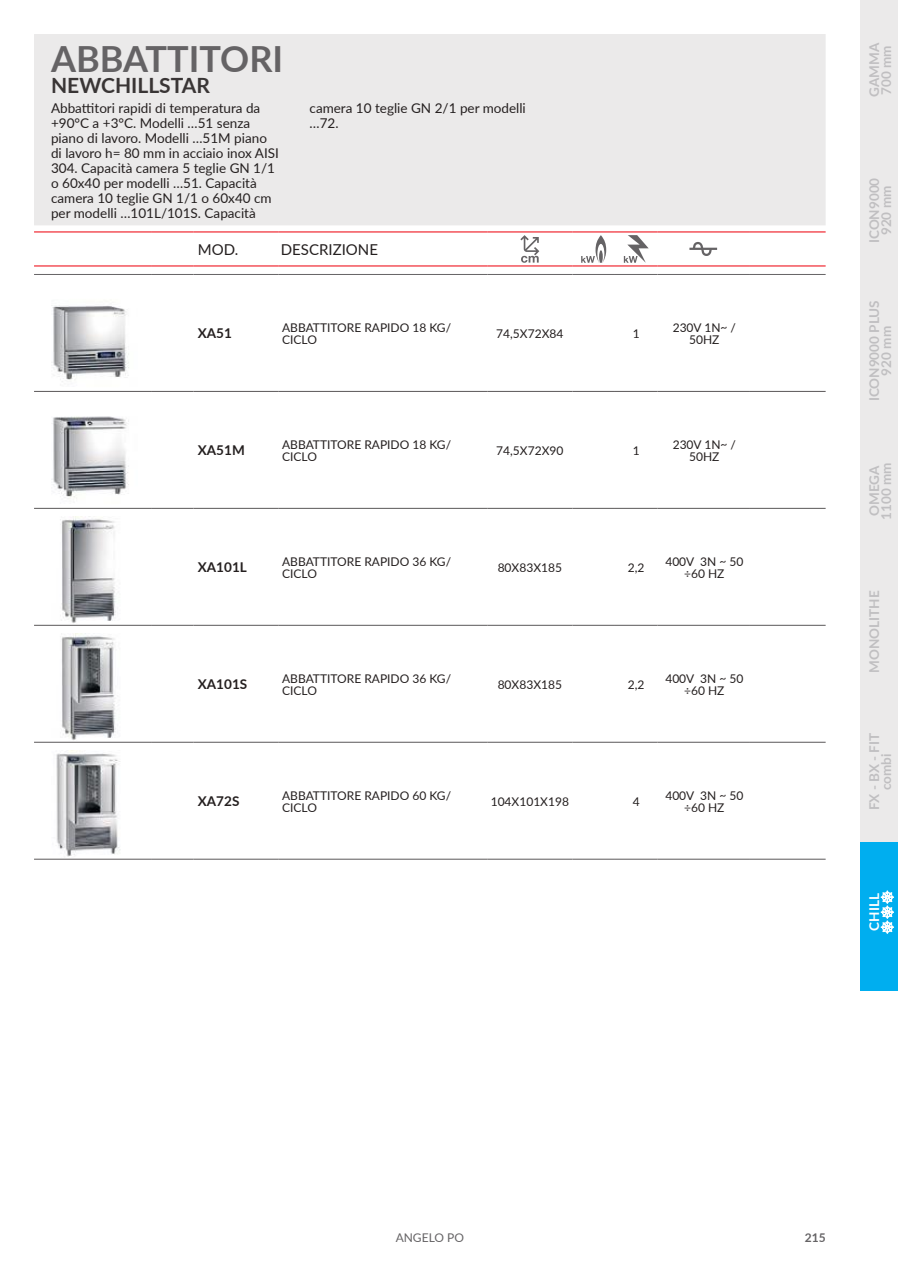
<style>
.page{position:relative;width:898px;height:1263px;background:#fff}
.page>*{position:absolute;margin:0;border:0;box-sizing:border-box;transform-origin:0 0}
.t1{font:700 36px "Lato";color:#656365}
.t2{font:700 21px "Lato";color:#393535}
.t3{font:15px "Lato";color:#241f1f}
.t4{font:13.5px/15px "Lato";color:#241f1f}
.t5{font:700 13.5px/12px "Lato";color:#c0bfc1;text-align:center}
.t6{font:700 13.5px "Lato";color:#241f1f}
.t7{font:700 13.5px "Lato";color:#fff}
.t8{font:12px/12px "Lato";color:#241f1f}
.t9{font:12px "Lato";color:#656365}
.t10{font:700 12px "Lato";color:#656365}
</style>
<div class="page">
<div style="left:859px;top:0;width:38px;height:140px;background:#ebeaea"></div>
<div style="left:859px;top:140px;width:38px;height:141px;background:#ebeaea"></div>
<div style="left:859px;top:281px;width:38px;height:140px;background:#ebeaea"></div>
<div style="left:859px;top:421px;width:38px;height:140px;background:#ebeaea"></div>
<div style="left:859px;top:561px;width:38px;height:141px;background:#ebeaea"></div>
<div style="left:859px;top:702px;width:38px;height:140px;background:#ebeaea"></div>
<div style="left:859px;top:842px;width:38px;height:149px;background:#00aeef"></div>
<svg style="left:880px;top:890px;width:13px;height:44px"></svg>
<div style="left:34px;top:34px;width:791px;height:191px;background:#ebeaea"></div>
<svg style="left:748px;top:390px;width:77px;height:469px"></svg>
<hr style="left:34px;top:265px;width:117px;height:1px;background:#ef1923">
<hr style="left:151px;top:265px;width:42px;height:1px;background:#ef1923">
<hr style="left:193px;top:265px;width:86px;height:1px;background:#ef1923">
<hr style="left:279px;top:265px;width:208px;height:1px;background:#ef1923">
<hr style="left:487px;top:265px;width:85px;height:1px;background:#ef1923">
<hr style="left:572px;top:265px;width:42px;height:1px;background:#ef1923">
<hr style="left:614px;top:265px;width:43px;height:1px;background:#ef1923">
<hr style="left:657px;top:265px;width:91px;height:1px;background:#ef1923">
<hr style="left:748px;top:265px;width:77px;height:1px;background:#ef1923">
<hr style="left:34px;top:274px;width:117px;height:1px;background:#656365">
<hr style="left:151px;top:274px;width:42px;height:1px;background:#656365">
<hr style="left:193px;top:274px;width:86px;height:1px;background:#656365">
<hr style="left:279px;top:274px;width:208px;height:1px;background:#656365">
<hr style="left:487px;top:274px;width:85px;height:1px;background:#656365">
<hr style="left:572px;top:274px;width:42px;height:1px;background:#656365">
<hr style="left:614px;top:274px;width:43px;height:1px;background:#656365">
<hr style="left:657px;top:274px;width:91px;height:1px;background:#656365">
<hr style="left:748px;top:274px;width:77px;height:1px;background:#656365">
<hr style="left:34px;top:231px;width:117px;height:1px;background:#ef1923">
<hr style="left:151px;top:231px;width:42px;height:1px;background:#ef1923">
<hr style="left:193px;top:231px;width:86px;height:1px;background:#ef1923">
<hr style="left:279px;top:231px;width:208px;height:1px;background:#ef1923">
<hr style="left:487px;top:231px;width:85px;height:1px;background:#ef1923">
<hr style="left:572px;top:231px;width:42px;height:1px;background:#ef1923">
<hr style="left:614px;top:231px;width:43px;height:1px;background:#ef1923">
<hr style="left:657px;top:231px;width:91px;height:1px;background:#ef1923">
<hr style="left:748px;top:231px;width:77px;height:1px;background:#ef1923">
<hr style="left:34px;top:391px;width:117px;height:1px;background:#5a5758">
<hr style="left:151px;top:391px;width:42px;height:1px;background:#5a5758">
<hr style="left:193px;top:391px;width:86px;height:1px;background:#5a5758">
<hr style="left:279px;top:391px;width:208px;height:1px;background:#5a5758">
<hr style="left:487px;top:391px;width:85px;height:1px;background:#5a5758">
<hr style="left:572px;top:391px;width:42px;height:1px;background:#5a5758">
<hr style="left:614px;top:391px;width:43px;height:1px;background:#5a5758">
<hr style="left:657px;top:391px;width:91px;height:1px;background:#5a5758">
<hr style="left:748px;top:391px;width:77px;height:1px;background:#5a5758">
<hr style="left:34px;top:508px;width:117px;height:1px;background:#5a5758">
<hr style="left:151px;top:508px;width:42px;height:1px;background:#5a5758">
<hr style="left:193px;top:508px;width:86px;height:1px;background:#5a5758">
<hr style="left:279px;top:508px;width:208px;height:1px;background:#5a5758">
<hr style="left:487px;top:508px;width:85px;height:1px;background:#5a5758">
<hr style="left:572px;top:508px;width:42px;height:1px;background:#5a5758">
<hr style="left:614px;top:508px;width:43px;height:1px;background:#5a5758">
<hr style="left:657px;top:508px;width:91px;height:1px;background:#5a5758">
<hr style="left:748px;top:508px;width:77px;height:1px;background:#5a5758">
<hr style="left:34px;top:625px;width:117px;height:1px;background:#5a5758">
<hr style="left:151px;top:625px;width:42px;height:1px;background:#5a5758">
<hr style="left:193px;top:625px;width:86px;height:1px;background:#5a5758">
<hr style="left:279px;top:625px;width:208px;height:1px;background:#5a5758">
<hr style="left:487px;top:625px;width:85px;height:1px;background:#5a5758">
<hr style="left:572px;top:625px;width:42px;height:1px;background:#5a5758">
<hr style="left:614px;top:625px;width:43px;height:1px;background:#5a5758">
<hr style="left:657px;top:625px;width:91px;height:1px;background:#5a5758">
<hr style="left:748px;top:625px;width:77px;height:1px;background:#5a5758">
<hr style="left:34px;top:742px;width:117px;height:1px;background:#5a5758">
<hr style="left:151px;top:742px;width:42px;height:1px;background:#5a5758">
<hr style="left:193px;top:742px;width:86px;height:1px;background:#5a5758">
<hr style="left:279px;top:742px;width:208px;height:1px;background:#5a5758">
<hr style="left:487px;top:742px;width:85px;height:1px;background:#5a5758">
<hr style="left:572px;top:742px;width:42px;height:1px;background:#5a5758">
<hr style="left:614px;top:742px;width:43px;height:1px;background:#5a5758">
<hr style="left:657px;top:742px;width:91px;height:1px;background:#5a5758">
<hr style="left:748px;top:742px;width:77px;height:1px;background:#5a5758">
<hr style="left:34px;top:859px;width:117px;height:1px;background:#5a5758">
<hr style="left:151px;top:859px;width:42px;height:1px;background:#5a5758">
<hr style="left:193px;top:859px;width:86px;height:1px;background:#5a5758">
<hr style="left:279px;top:859px;width:208px;height:1px;background:#5a5758">
<hr style="left:487px;top:859px;width:85px;height:1px;background:#5a5758">
<hr style="left:572px;top:859px;width:42px;height:1px;background:#5a5758">
<hr style="left:614px;top:859px;width:43px;height:1px;background:#5a5758">
<hr style="left:657px;top:859px;width:91px;height:1px;background:#5a5758">
<hr style="left:748px;top:859px;width:77px;height:1px;background:#5a5758">
<svg style="left:520px;top:235px;width:19px;height:28px"></svg>
<svg style="left:581px;top:235px;width:25px;height:28px"></svg>
<svg style="left:623px;top:235px;width:25px;height:28px"></svg>
<hr style="left:689px;top:248px;width:27px;height:2px;background:#656365">
<svg style="left:691px;top:221px;width:21px;height:35px"></svg>
<img style="left:51px;top:305px;width:78px;height:77px">
<img style="left:51px;top:416px;width:78px;height:83px">
<img style="left:60px;top:517px;width:56px;height:106px">
<img style="left:61px;top:634px;width:55px;height:106px">
<img style="left:56px;top:751px;width:64px;height:106px">
<h1 class="t1" style="left:51px;top:32px;width:233px">ABBATTITORI</h1>
<h2 class="t2" style="left:51px;top:70px;width:160px">NEWCHILLSTAR</h2>
<p class="t4" style="left:51px;top:100px;width:229px">Abbattitori rapidi di temperatura da +90°C a +3°C. Modelli …51 senza piano di lavoro. Modelli …51M piano di lavoro h= 80 mm in acciaio inox AISI 304. Capacità camera 5 teglie GN 1/1 o 60x40 per modelli …51. Capacità camera 10 teglie GN 1/1 o 60x40 cm per modelli …101L/101S. Capacità</p>
<p class="t4" style="left:309px;top:100px;width:218px">camera 10 teglie GN 2/1 per modelli …72.</p>
<p class="t3" style="left:198px;top:239px;width:42px">MOD.</p>
<p class="t3" style="left:281px;top:239px;width:99px">DESCRIZIONE</p>
<p class="t6" style="left:198px;top:323px;width:36px">XA51</p>
<p class="t8" style="left:282px;top:321px;width:170px">ABBATTITORE RAPIDO 18 KG/<br>CICLO</p>
<p class="t8" style="left:496px;top:327px;width:69px">74,5X72X84</p>
<p class="t8" style="left:632px;top:327px;width:8px">1</p>
<p class="t8" style="left:672px;top:321px;width:65px;text-align:center">230V 1N~ /<br>50HZ</p>
<p class="t6" style="left:198px;top:440px;width:48px">XA51M</p>
<p class="t8" style="left:282px;top:438px;width:170px">ABBATTITORE RAPIDO 18 KG/<br>CICLO</p>
<p class="t8" style="left:496px;top:444px;width:69px">74,5X72X90</p>
<p class="t8" style="left:632px;top:444px;width:8px">1</p>
<p class="t8" style="left:672px;top:438px;width:65px;text-align:center">230V 1N~ /<br>50HZ</p>
<p class="t6" style="left:198px;top:557px;width:50px">XA101L</p>
<p class="t8" style="left:282px;top:555px;width:170px">ABBATTITORE RAPIDO 36 KG/<br>CICLO</p>
<p class="t8" style="left:497px;top:561px;width:66px">80X83X185</p>
<p class="t8" style="left:627px;top:561px;width:18px">2,2</p>
<p class="t8" style="left:665px;top:555px;width:79px;text-align:center">400V 3N ~ 50 ÷60 HZ</p>
<p class="t6" style="left:198px;top:674px;width:51px">XA101S</p>
<p class="t8" style="left:282px;top:672px;width:170px">ABBATTITORE RAPIDO 36 KG/<br>CICLO</p>
<p class="t8" style="left:497px;top:678px;width:66px">80X83X185</p>
<p class="t8" style="left:627px;top:678px;width:18px">2,2</p>
<p class="t8" style="left:665px;top:672px;width:79px;text-align:center">400V 3N ~ 50 ÷60 HZ</p>
<p class="t6" style="left:198px;top:791px;width:43px">XA72S</p>
<p class="t8" style="left:282px;top:789px;width:170px">ABBATTITORE RAPIDO 60 KG/<br>CICLO</p>
<p class="t8" style="left:490px;top:795px;width:80px">104X101X198</p>
<p class="t8" style="left:632px;top:795px;width:8px">4</p>
<p class="t8" style="left:665px;top:789px;width:79px;text-align:center">400V 3N ~ 50 ÷60 HZ</p>
<p class="t5" style="left:867px;top:97px;width:56px;text-align:left;rotate:-90deg">GAMMA<br>700 mm</p>
<p class="t5" style="left:867px;top:243px;width:67px;rotate:-90deg">ICON9000<br>920 mm</p>
<p class="t5" style="left:867px;top:401px;width:103px;rotate:-90deg">ICON9000 PLUS<br>920 mm</p>
<p class="t5" style="left:867px;top:520px;width:59px;text-align:left;rotate:-90deg">OMEGA<br>1100 mm</p>
<p class="t5" style="left:867px;top:673px;width:84px;rotate:-90deg">MONOLITHE</p>
<p class="t5" style="left:867px;top:810px;width:79px;rotate:-90deg">FX - BX - FIT combi</p>
<p class="t7" style="left:863px;top:931px;width:39px;rotate:-90deg">CHILL</p>
<p class="t9" style="left:395px;top:1229px;width:70px">ANGELO PO</p>
<p class="t10" style="left:804px;top:1229px;width:22px">215</p>
</div>
